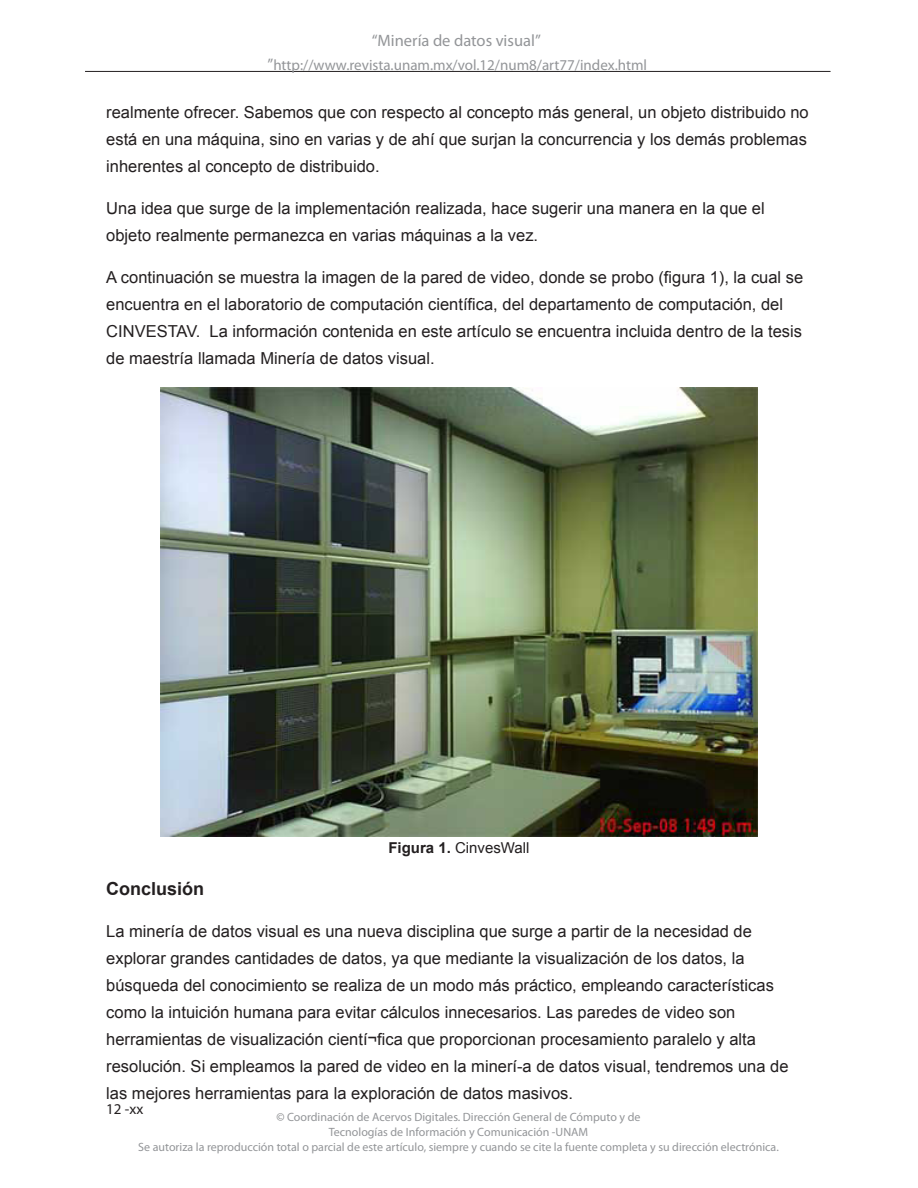
<style>
.page{position:relative;width:918px;height:1188px;background:#fff}
.page>*{position:absolute;margin:0;border:0;box-sizing:border-box;transform-origin:0 0}
.t1{font:700 18px "Arial";color:#231f20}
.t2{font:16.5px/27px "Arial";color:#231f20}
.t3{font:16.5px "Myriad Pro";color:#939598}
.t4{font:15px "Myriad Pro";color:#939598}
.t5{font:15px "Arial";color:#231f20}
.t6{font:15px "Myriad Pro";color:#231f20}
.t7{font:12px/15px "Myriad Pro";color:#939598;text-align:center}
.s1{font-size:16.5px}
.s2{font-weight:700}
.s3{color:#808285}
</style>
<div class="page">
<hr style="left:85px;top:71px;width:746px;height:1px;background:#231f20">
<img style="left:160px;top:387px;width:597px;height:450px">
<p class="t3" style="left:372px;top:31px;width:171px">“Minería de datos visual”</p>
<p class="t4" style="left:268px;top:56px;width:381px"><span class="s1">”</span>http://www.revista.unam.mx/vol.12/num8/art77/index.html</p>
<p class="t2" style="left:106px;top:99px;width:704px;text-align:justify">realmente ofrecer. Sabemos que con respecto al concepto más general, un objeto distribuido no está en una máquina, sino en varias y de ahí que surjan la concurrencia y los demás problemas inherentes al concepto de distribuido.</p>
<p class="t2" style="left:106px;top:195px;width:660px">Una idea que surge de la implementación realizada, hace sugerir una manera en la que el objeto realmente permanezca en varias máquinas a la vez.</p>
<p class="t2" style="left:106px;top:264px;width:699px">A continuación se muestra la imagen de la pared de video, donde se probo (figura 1), la cual se encuentra en el laboratorio de computación científica, del departamento de computación, del CINVESTAV. La información contenida en este artículo se encuentra incluida dentro de la tesis de maestría llamada Minería de datos visual.</p>
<p class="t5" style="left:388px;top:838px;width:143px"><span class="s2">Figura 1.</span> CinvesWall</p>
<p class="t1" style="left:106px;top:877px;width:100px">Conclusión</p>
<p class="t2" style="left:106px;top:918px;width:684px">La minería de datos visual es una nueva disciplina que surge a partir de la necesidad de explorar grandes cantidades de datos, ya que mediante la visualización de los datos, la búsqueda del conocimiento se realiza de un modo más práctico, empleando características como la intuición humana para evitar cálculos innecesarios. Las paredes de video son herramientas de visualización cientí¬fica que proporcionan procesamiento paralelo y alta resolución. Si empleamos la pared de video en la minerí-a de datos visual, tendremos una de las mejores herramientas para la exploración de datos masivos.</p>
<p class="t6" style="left:106px;top:1100px;width:39px">12 -xx</p>
<p class="t7" style="left:138px;top:1110px;width:642px"><span class="s3">©</span> Coordinación de Acervos Digitales. Dirección General de Cómputo y de<br>Tecnologías de Información y Comunicación -UNAM<br>Se autoriza la reproducción total o parcial de este artículo, siempre y cuando se cite la fuente completa y su dirección electrónica.</p>
</div>
